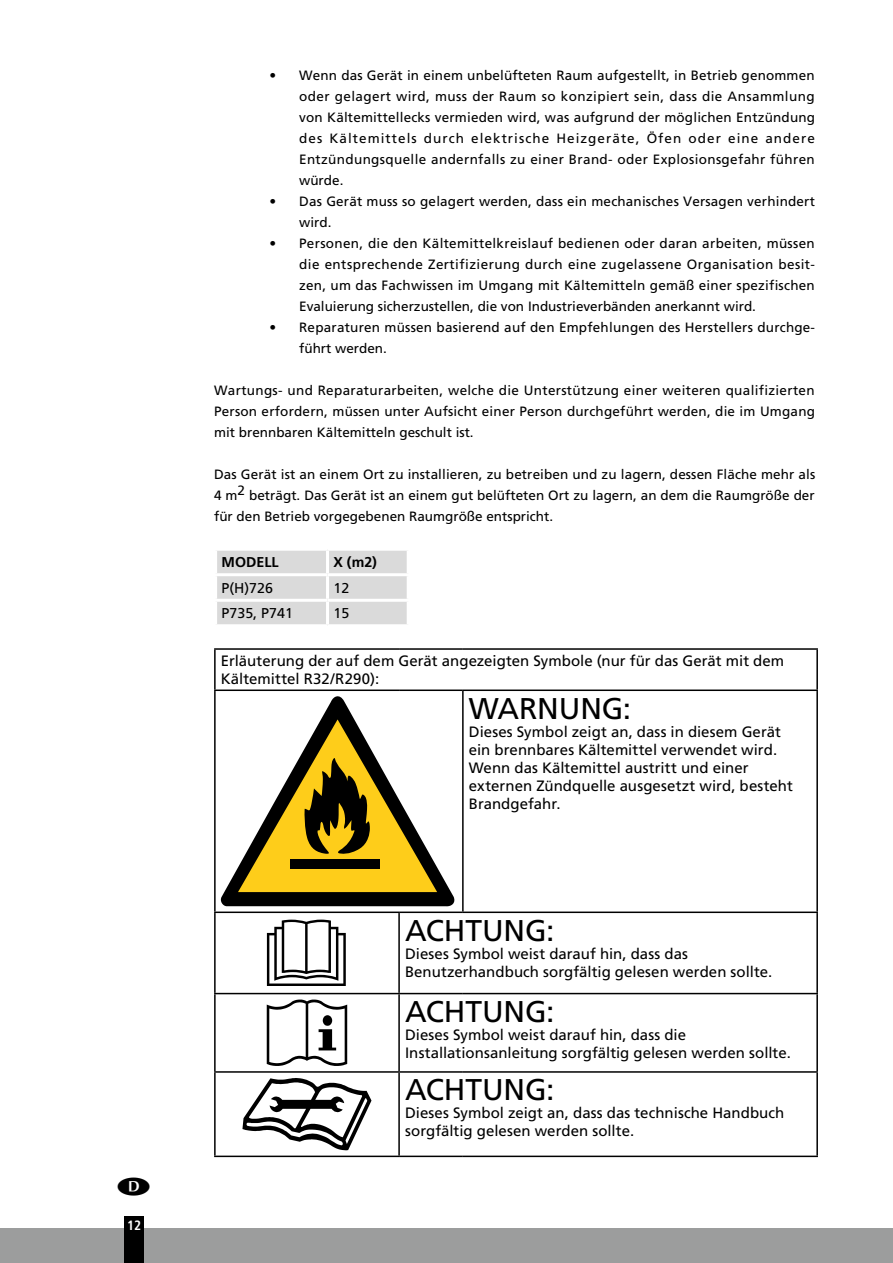
<style>
.page{position:relative;width:893px;height:1263px;background:#fff}
.page>*{position:absolute;margin:0;border:0;box-sizing:border-box;transform-origin:0 0}
.t1{font:30px "Frutiger LT Com";letter-spacing:-.005em;color:#000}
.t2{font:30px "Frutiger LT Std";letter-spacing:-.005em;color:#000}
.t3{font:15px/18px "Frutiger LT Com";color:#000}
.t4{font:14.25px "Frutiger LT Std";color:#000}
.t5{font:700 14.25px "Frutiger LT Std";color:#000}
.t6{font:13.5px/21px "Frutiger LT Std";letter-spacing:.015em;color:#000;text-align:justify}
.t7{font:700 condensed 13.5px "Frutiger LT Std";color:#fff}
</style>
<div class="page">
<div style="left:217px;top:551px;width:190px;height:73px;background:#dadada"></div>
<hr style="left:326px;top:551px;width:3px;height:22px;background:#fff">
<hr style="left:214px;top:573px;width:113px;height:3px;background:#fff">
<hr style="left:327px;top:573px;width:83px;height:3px;background:#fff">
<hr style="left:326px;top:576px;width:3px;height:23px;background:#fff">
<hr style="left:214px;top:599px;width:113px;height:3px;background:#fff">
<hr style="left:327px;top:599px;width:83px;height:3px;background:#fff">
<hr style="left:326px;top:602px;width:3px;height:22px;background:#fff">
<hr style="left:214px;top:648px;width:185px;height:2px;background:#000">
<hr style="left:214px;top:650px;width:2px;height:39px;background:#000">
<hr style="left:399px;top:648px;width:64px;height:2px;background:#000">
<hr style="left:463px;top:648px;width:355px;height:2px;background:#000">
<hr style="left:816px;top:650px;width:2px;height:39px;background:#000">
<hr style="left:214px;top:689px;width:185px;height:2px;background:#000">
<hr style="left:214px;top:691px;width:2px;height:220px;background:#000">
<hr style="left:399px;top:689px;width:64px;height:2px;background:#000">
<hr style="left:463px;top:689px;width:355px;height:2px;background:#000">
<hr style="left:462px;top:691px;width:2px;height:220px;background:#000">
<hr style="left:816px;top:691px;width:2px;height:220px;background:#000">
<hr style="left:214px;top:911px;width:185px;height:2px;background:#000">
<hr style="left:214px;top:913px;width:2px;height:80px;background:#000">
<hr style="left:399px;top:911px;width:64px;height:2px;background:#000">
<hr style="left:398px;top:913px;width:2px;height:80px;background:#000">
<hr style="left:463px;top:911px;width:355px;height:2px;background:#000">
<hr style="left:816px;top:913px;width:2px;height:80px;background:#000">
<hr style="left:214px;top:993px;width:185px;height:1px;background:#000">
<hr style="left:214px;top:994px;width:2px;height:77px;background:#000">
<hr style="left:399px;top:993px;width:64px;height:1px;background:#000">
<hr style="left:398px;top:994px;width:2px;height:77px;background:#000">
<hr style="left:463px;top:993px;width:355px;height:1px;background:#000">
<hr style="left:816px;top:994px;width:2px;height:77px;background:#000">
<hr style="left:214px;top:1071px;width:185px;height:2px;background:#000">
<hr style="left:214px;top:1073px;width:2px;height:82px;background:#000">
<hr style="left:399px;top:1071px;width:64px;height:2px;background:#000">
<hr style="left:398px;top:1073px;width:2px;height:82px;background:#000">
<hr style="left:463px;top:1071px;width:355px;height:2px;background:#000">
<hr style="left:816px;top:1073px;width:2px;height:82px;background:#000">
<hr style="left:214px;top:1155px;width:185px;height:2px;background:#000">
<hr style="left:399px;top:1155px;width:64px;height:2px;background:#000">
<hr style="left:463px;top:1155px;width:355px;height:2px;background:#000">
<svg style="left:220px;top:696px;width:235px;height:211px"></svg>
<svg style="left:238px;top:719px;width:199px;height:173px"></svg>
<div style="left:290px;top:859px;width:89px;height:9px;background:#000"></div>
<svg style="left:267px;top:920px;width:79px;height:66px"></svg>
<svg style="left:267px;top:999px;width:80px;height:67px"></svg>
<svg style="left:242px;top:1078px;width:129px;height:72px"></svg>
<div style="left:0;top:1229px;width:893px;height:34px;background:#9c9d9d"></div>
<div style="left:124px;top:1216px;width:20px;height:47px;background:#000"></div>
<p class="t7" style="left:127px;top:1217px;width:16px">12</p>
<p class="t6" style="left:299px;top:65px;width:517px;text-indent:-30px">• Wenn das Gerät in einem unbelüfteten Raum aufgestellt, in Betrieb genommen oder gelagert wird, muss der Raum so konzipiert sein, dass die Ansammlung von Kältemittellecks vermieden wird, was aufgrund der möglichen Entzündung des Kältemittels durch elektrische Heizgeräte, Öfen oder eine andere Entzündungsquelle andernfalls zu einer Brand- oder Explosionsgefahr führen würde.</p>
<p class="t6" style="left:299px;top:191px;width:517px;text-indent:-30px">• Das Gerät muss so gelagert werden, dass ein mechanisches Versagen verhindert wird.</p>
<p class="t6" style="left:299px;top:233px;width:517px;text-indent:-30px">• Personen, die den Kältemittelkreislauf bedienen oder daran arbeiten, müssen die entsprechende Zertifizierung durch eine zugelassene Organisation besit&shy;zen, um das Fachwissen im Umgang mit Kältemitteln gemäß einer spezifischen Evaluierung sicherzustellen, die von Industrieverbänden anerkannt wird.</p>
<p class="t6" style="left:299px;top:317px;width:517px;text-indent:-30px">• Reparaturen müssen basierend auf den Empfehlungen des Herstellers durchge&shy;führt werden.</p>
<p class="t6" style="left:214px;top:380px;width:602px">Wartungs- und Reparaturarbeiten, welche die Unterstützung einer weiteren qualifizierten Person erfordern, müssen unter Aufsicht einer Person durchgeführt werden, die im Umgang mit brennbaren Kältemitteln geschult ist.</p>
<p class="t6" style="left:214px;top:464px;width:603px">Das Gerät ist an einem Ort zu installieren, zu betreiben und zu lagern, dessen Fläche mehr als 4 m2 beträgt. Das Gerät ist an einem gut belüfteten Ort zu lagern, an dem die Raumgröße der für den Betrieb vorgegebenen Raumgröße entspricht.</p>
<p class="t5" style="left:222px;top:554px;width:58px">MODELL</p>
<p class="t5" style="left:333px;top:554px;width:45px">X (m2)</p>
<p class="t4" style="left:222px;top:579px;width:53px">P(H)726</p>
<p class="t4" style="left:333px;top:579px;width:17px">12</p>
<p class="t4" style="left:222px;top:605px;width:73px">P735, P741</p>
<p class="t4" style="left:333px;top:605px;width:17px">15</p>
<p class="t3" style="left:221px;top:652px;width:565px">Erläuterung der auf dem Gerät angezeigten Symbole (nur für das Gerät mit dem<br>Kältemittel R32/R290):</p>
<h1 class="t2" style="left:469px;top:691px;width:164px">WARNUNG:</h1>
<p class="t3" style="left:469px;top:723px;width:326px">Dieses Symbol zeigt an, dass in diesem Gerät ein brennbares Kältemittel verwendet wird.<br>Wenn das Kältemittel austritt und einer externen Zündquelle ausgesetzt wird, besteht Brandgefahr.</p>
<h1 class="t1" style="left:405px;top:913px;width:151px">ACHTUNG:</h1>
<p class="t3" style="left:405px;top:945px;width:369px">Dieses Symbol weist darauf hin, dass das<br>Benutzerhandbuch sorgfältig gelesen werden sollte.</p>
<h1 class="t1" style="left:405px;top:994px;width:151px">ACHTUNG:</h1>
<p class="t3" style="left:405px;top:1026px;width:387px">Dieses Symbol weist darauf hin, dass die<br>Installationsanleitung sorgfältig gelesen werden sollte.</p>
<h1 class="t1" style="left:405px;top:1072px;width:151px">ACHTUNG:</h1>
<p class="t3" style="left:405px;top:1104px;width:381px">Dieses Symbol zeigt an, dass das technische Handbuch sorgfältig gelesen werden sollte.</p>
</div>
